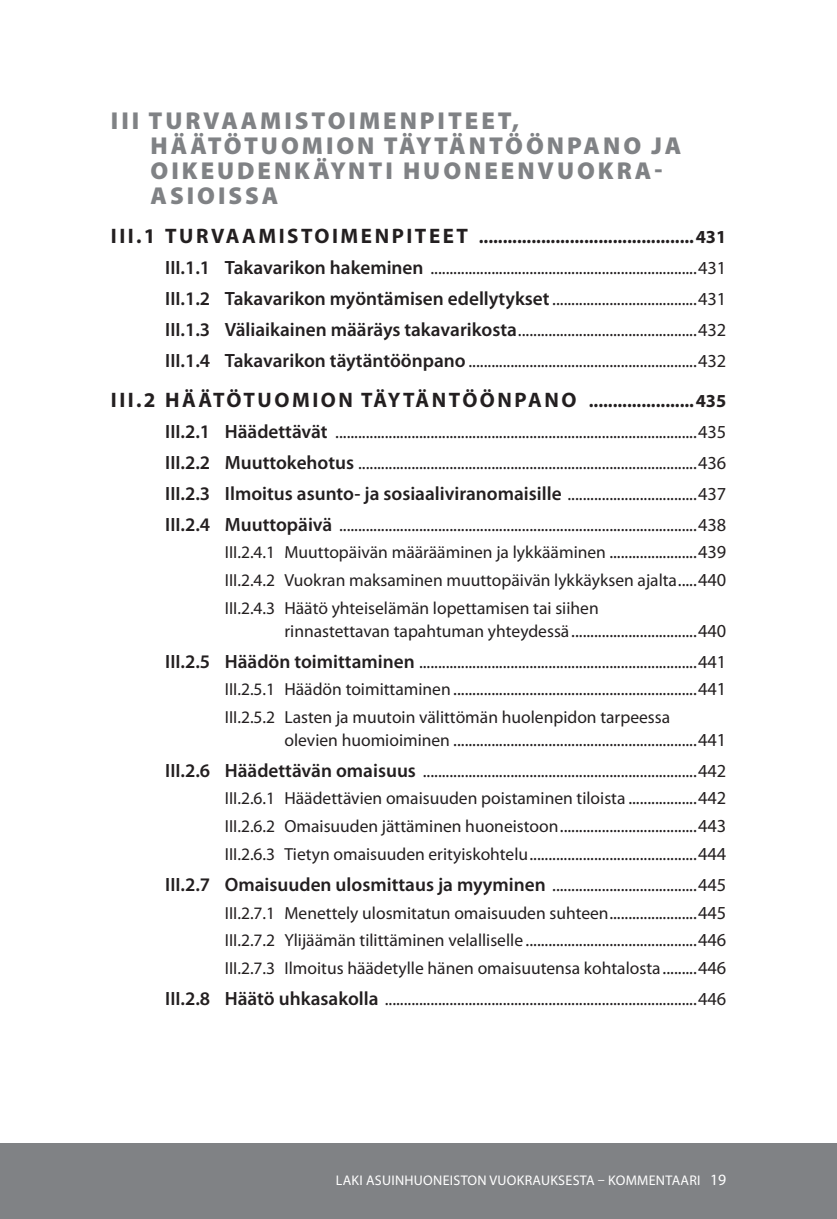
<style>
.page{position:relative;width:837px;height:1219px;background:#fff}
.page>*{position:absolute;margin:0;border:0;box-sizing:border-box;transform-origin:0 0}
.t1{font:900 24.5px/24.8px "Myriad Pro";letter-spacing:.12em;color:#808285}
.t2{font:700 21px "Myriad Pro";letter-spacing:.12em;color:#231f20}
.t3{font:600 19.25px "Myriad Pro";color:#231f20}
.t4{font:18.38px/31px "Myriad Pro";color:#231f20;text-align:right}
.t5{font:17.5px/27.7px "Myriad Pro";color:#231f20;text-align:justify}
.t6{font:14px "Myriad Pro";letter-spacing:.02em;color:#fff}
.s1{font-weight:700;font-size:21px}
.s2{font-weight:700}
.s3{font-weight:600;font-size:19.25px}
.s4{font-weight:400;font-size:18.38px}
.s5{font-size:18.38px}
.s6{font-size:17.5px}
.s7{font-size:15.75px}
</style>
<div class="page">
<div style="left:0;top:1142px;width:836px;height:76px;background:#808285"></div>
<h1 class="t1" style="left:111px;top:107px;width:74px">III TURVAA</h1>
<h1 class="t1" style="left:260px;top:107px;width:37px">MIS-TOI</h1>
<h1 class="t1" style="left:359px;top:107px;width:94px">MENPITEET</h1>
<h1 class="t1" style="left:151px;top:107px;width:532px;text-indent:361px">,<br>HÄÄTÖTUOMION TÄYTÄNTÖÖNPANO JA<br>OIKEUDENKÄYNTI HUONEENVUOKRA-<br>ASIOISSA</h1>
<p class="t4" style="left:111px;top:221px;width:616px"><span class="s1">III .1 TURVAAMISTOIME NPITEE T</span> <span class="s2">.............................................431<br></span><span class="s3">III.1.1 Takavarikon hakeminen</span> ......................................................................431</p>
<p class="t3" style="left:165px;top:286px;width:562px">III.1.2 Takavarikon myöntämisen edellytykset<span class="s4">......................................431</span></p>
<p class="t4" style="left:165px;top:314px;width:562px;text-align:left"><span class="s3">III.1.3 Väliaikainen määräys takavarikosta</span>...............................................432<br><span class="s3">III.1.4 Takavarikon täytäntöönpano</span> ............................................................432</p>
<p class="t2" style="left:111px;top:386px;width:616px">III .2 H ÄÄTÖ TUOMION TÄYTÄNTÖÖ NPANO <span class="s5">......................435</span></p>
<p class="t4" style="left:165px;top:416px;width:562px;text-align:left"><span class="s3">III.2.1 Häädettävät</span> ...............................................................................................435<br><span class="s3">III.2.2 Muuttokehotus</span> .........................................................................................436</p>
<p class="t3" style="left:165px;top:481px;width:562px">III.2.3 Ilmoitus asunto- ja sosiaaliviranomaisille <span class="s4">..................................437</span></p>
<p class="t4" style="left:165px;top:508px;width:562px"><span class="s3">III.2.4 Muuttopäivä</span> ..............................................................................................438</p>
<p class="t5" style="left:225px;top:538px;width:503px">III.2.4.1 Muuttopäivän määrääminen ja lykkääminen <span class="s5">.......................439<br></span>III.2.4.2 Vuokran maksaminen muuttopäivän lykkäyksen ajalta<span class="s5">.....440<br></span>III.2.4.3 Häätö yhteiselämän lopettamisen tai siihen</p>
<p class="t4" style="left:165px;top:614px;width:562px"><span class="s6">rinnastettavan tapahtuman yhteydessä</span>.................................440<br><span class="s3">III.2.5 Häädön toimittaminen</span> .........................................................................441</p>
<p class="t4" style="left:225px;top:673px;width:503px"><span class="s6">III.2.5.1 Häädön toimittaminen</span> ................................................................441</p>
<p class="t5" style="left:225px;top:703px;width:447px">III.2.5.2 Lasten ja muutoin välittömän huolenpidon tarpeessa</p>
<p class="t4" style="left:165px;top:723px;width:562px"><span class="s6">olevien huomioiminen</span> ................................................................441<br><span class="s3">III.2.6 Häädettävän omaisuus</span> ........................................................................442</p>
<p class="t5" style="left:225px;top:784px;width:503px">III.2.6.1 Häädettävien omaisuuden poistaminen tiloista <span class="s5">..................442<br></span>III.2.6.2 Omaisuuden jättäminen huoneistoon<span class="s5">....................................443</span></p>
<p class="t4" style="left:165px;top:837px;width:562px"><span class="s6">III.2.6.3 Tietyn omaisuuden erityiskohtelu</span>............................................444<br><span class="s3">III.2.7 Omaisuuden ulosmittaus ja myyminen</span> ......................................445</p>
<p class="t5" style="left:225px;top:898px;width:503px">III.2.7.1 Menettely ulosmitatun omaisuuden suhteen<span class="s5">.......................445</span></p>
<p class="t4" style="left:225px;top:924px;width:503px"><span class="s6">III.2.7.2 Ylijäämän tilittäminen velalliselle</span> .............................................446</p>
<p class="t5" style="left:225px;top:953px;width:503px">III.2.7.3 Ilmoitus häädetylle hänen omaisuutensa kohtalosta<span class="s5">.........446</span></p>
<p class="t4" style="left:165px;top:982px;width:562px"><span class="s3">III.2.8 Häätö uhkasakolla</span> ..................................................................................446</p>
<p class="t6" style="left:336px;top:1171px;width:392px">LAKI ASUINHUONEISTON VUOKRAUKSESTA – KOMMENTAARI <span class="s7">19</span></p>
</div>
